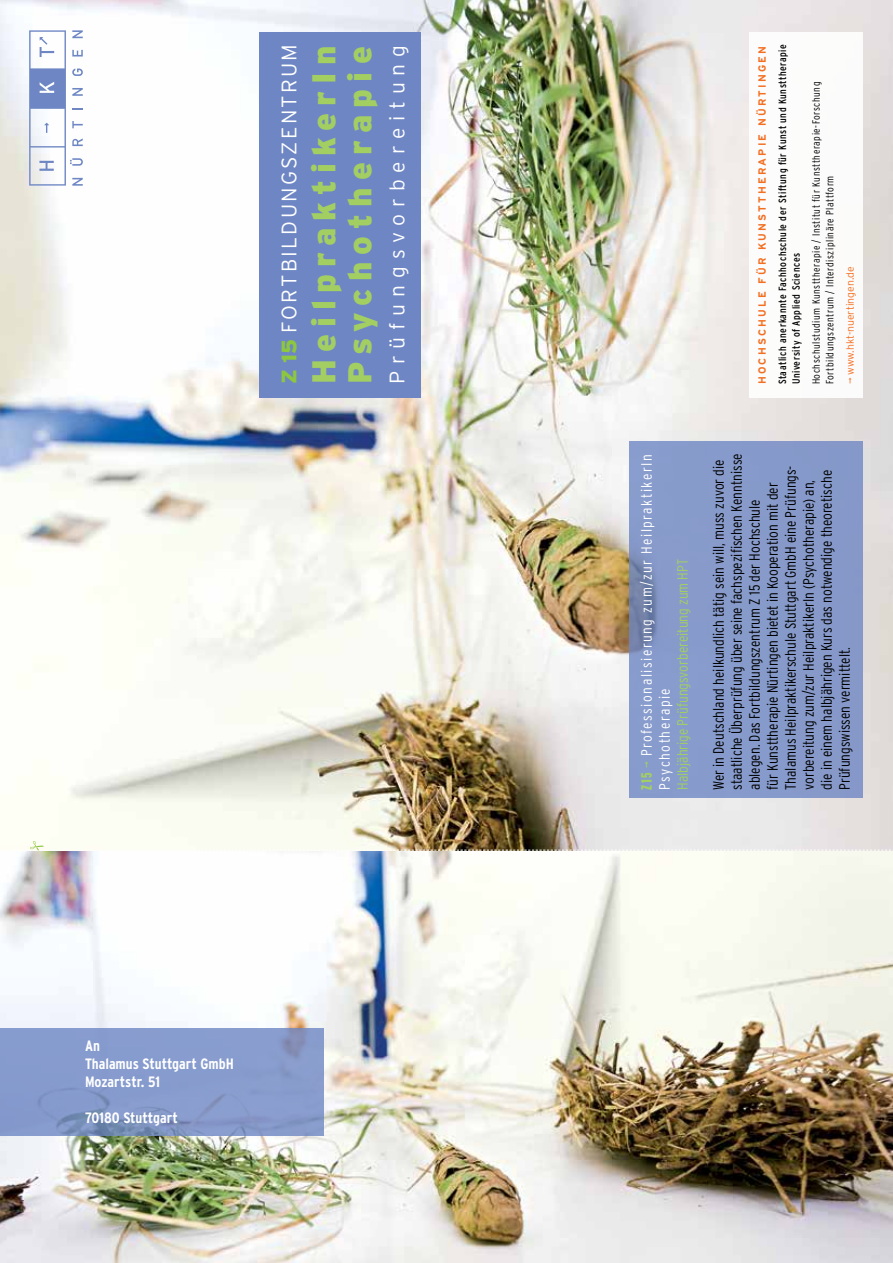
<style>
.page{position:relative;width:893px;height:1263px;background:#fff}
.page>*{position:absolute;margin:0;border:0;box-sizing:border-box;transform-origin:0 0}
.t1{font:900 33px/36px "Interstate";letter-spacing:.215em;color:#a3cf62}
.t2{font:300 21px "Interstate";letter-spacing:.11em;color:#fff}
.t3{font:300 21px "Interstate";letter-spacing:.33em;color:#fff}
.t4{font:300 condensed 15px/18px "Interstate";color:#000}
.t5{font:300 condensed 15px/18px "Interstate";letter-spacing:.1em;color:#fff}
.t6{font:700 condensed 15px/18px "Interstate";color:#fff}
.t7{font:300 condensed 15px "Interstate";color:#a3cf62}
.t8{font:300 condensed 10.5px/13.5px "Interstate";letter-spacing:.05em;color:#000}
.t9{font:condensed 10.5px/13.5px "Interstate";letter-spacing:.05em;color:#000}
.t10{font:700 10.5px "Interstate";letter-spacing:.21em;color:#f36f21}
.t11{font:300 10.5px "Interstate";color:#f36f21}
.s1{font-weight:900;color:#8dc63f}
.s2{font-weight:900;font-stretch:extra-condensed;color:#a3cf62}
.s3{color:#a3cf62}
</style>
<div class="page">
<img style="left:0;top:0;width:893px;height:1263px">
<div style="left:629px;top:442px;width:234px;height:356px;background:#869aca"></div>
<img style="left:0;top:841px;width:893px;height:10px">
<svg style="left:0;top:1028px;width:324px;height:107px;background:#859acb"></svg>
<div style="left:749px;top:32px;width:114px;height:366px;background:#fff"></div>
<div style="left:260px;top:32px;width:161px;height:366px;background:#6e87c4"></div>
<svg style="left:29px;top:30px;width:54px;height:156px"></svg>
<h2 class="t2" style="left:277px;top:384px;width:342px;rotate:-90deg"><span class="s1">Z 15</span> FORTBILDUNGSZENTRUM</h2>
<h1 class="t1" style="left:306px;top:384px;width:340px;rotate:-90deg">HeilpraktikerIn<br>Psychotherapie</h1>
<h2 class="t3" style="left:385px;top:384px;width:341px;rotate:-90deg">Prüfungsvorbereitung</h2>
<p class="t10" style="left:756px;top:384px;width:340px;rotate:-90deg">HOCHSCHULE FÜR KUNSTTHERAPIE NÜRTINGEN</p>
<p class="t9" style="left:776px;top:384px;width:342px;rotate:-90deg">Staatlich anerkannte Fachhochschule der Stiftung für Kunst und Kunsttherapie<br>University of Applied Sciences</p>
<p class="t8" style="left:809px;top:384px;width:304px;rotate:-90deg">Hochschulstudium Kunsttherapie / Institut für Kunsttherapie-Forschung<br>Fortbildungszentrum / Interdisziplinäre Plattform</p>
<p class="t11" style="left:844px;top:384px;width:120px;rotate:-90deg">¬ www.hkt-nuertingen.de</p>
<p class="t5" style="left:637px;top:790px;width:337px;rotate:-90deg"><span class="s2">Z15</span> <span class="s3">¬</span> Professionalisierung zum/zur HeilpraktikerIn<br>Psychotherapie</p>
<p class="t7" style="left:674px;top:790px;width:232px;rotate:-90deg">Halbjährige Prüfungsvorbereitung zum HPT</p>
<p class="t4" style="left:709px;top:790px;width:338px;rotate:-90deg">Wer in Deutschland heilkundlich tätig sein will, muss zuvor die staatliche Überprüfung über seine fachspezifischen Kenntnisse ablegen. Das Fortbildungszentrum Z 15 der Hochschule<br>für Kunsttherapie Nürtingen bietet in Kooperation mit der Thalamus Heilpraktikerschule Stuttgart GmbH eine Prüfungs&shy;vorbereitung zum/zur HeilpraktikerIn (Psychotherapie) an,<br>die in einem halbjährigen Kurs das notwendige theoretische Prüfungswissen vermittelt.</p>
<p class="t6" style="left:85px;top:1036px;width:150px">An<br>Thalamus Stuttgart GmbH<br>Mozartstr. 51</p>
<p class="t6" style="left:85px;top:1108px;width:94px">70180 Stuttgart</p>
</div>
